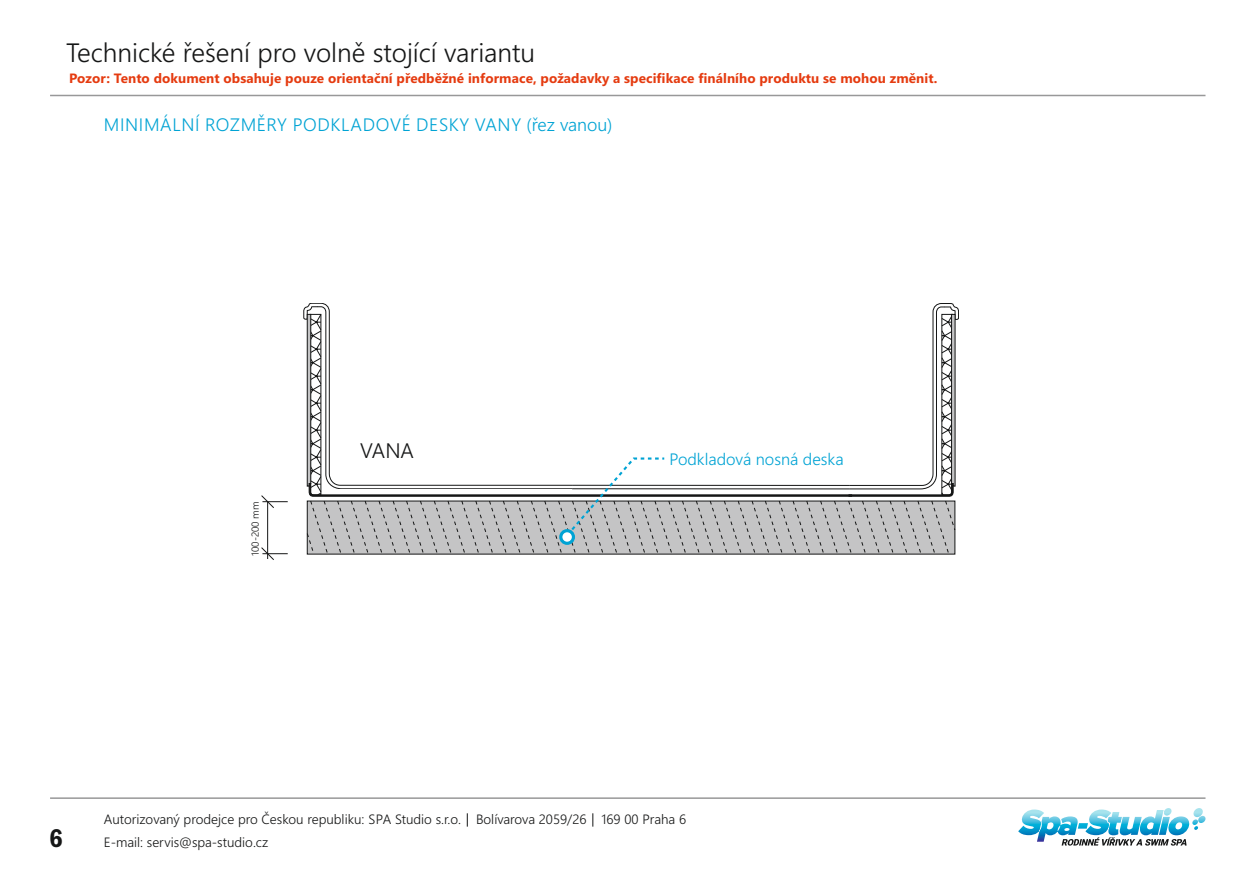
<style>
.page{position:relative;width:1255px;height:893px;background:#fff}
.page>*{position:absolute;margin:0;border:0;box-sizing:border-box;transform-origin:0 0}
.t1{font:300 26.55px "Segoe UI";color:#151616}
.t2{font:600 condensed 26.55px "Franklin Gothic";color:#151616}
.t3{font:300 21px "Segoe UI";color:#151616}
.t4{font:300 18px "Segoe UI";letter-spacing:.035em;color:#00a3d4}
.t5{font:300 16.5px "Segoe UI";color:#00a3d4}
.t6{font:700 13.5px "Segoe UI";letter-spacing:.005em;color:#e53b10}
.t7{font:300 13.5px/22.5px "Segoe UI";color:#151616}
.t8{font:300 10.2px "Segoe UI";color:#151616}
</style>
<div class="page">
<hr style="left:50px;top:95px;width:1155px;height:1px;background:#989899">
<hr style="left:50px;top:797px;width:1155px;height:2px;background:#989899">
<svg style="left:592px;top:813px;width:1px;height:14px"></svg>
<svg style="left:467px;top:813px;width:1px;height:14px"></svg>
<hr style="left:267px;top:502px;width:1px;height:57px;background:#151616">
<svg style="left:261px;top:495px;width:27px;height:13px"></svg>
<svg style="left:261px;top:547px;width:27px;height:13px"></svg>
<svg style="left:307px;top:303px;width:651px;height:252px"></svg>
<svg style="left:1018px;top:808px;width:187px;height:38px"></svg>
<h1 class="t1" style="left:66px;top:43px;width:470px">Technické řešení pro volně stojící variantu</h1>
<p class="t6" style="left:69px;top:73px;width:869px">Pozor: Tento dokument obsahuje pouze orientační předběžné informace, požadavky a specifikace finálního produktu se mohou změnit.</p>
<h3 class="t4" style="left:104px;top:118px;width:510px">MINIMÁLNÍ ROZMĚRY PODKLADOVÉ DESKY VANY (řez vanou)</h3>
<p class="t8" style="left:251px;top:556px;width:56px;rotate:-90deg">100-200 mm</p>
<h2 class="t3" style="left:360px;top:443px;width:55px">VANA</h2>
<p class="t5" style="left:669px;top:453px;width:176px">Podkladová nosná deska</p>
<h1 class="t2" style="left:49px;top:828px;width:15px">6</h1>
<p class="t7" style="left:104px;top:810px;width:584px">Autorizovaný prodejce pro Českou republiku: SPA Studio s.r.o. Bolívarova 2059/26 169 00 Praha 6<br>E-mail: servis@spa-studio.cz</p>
</div>
